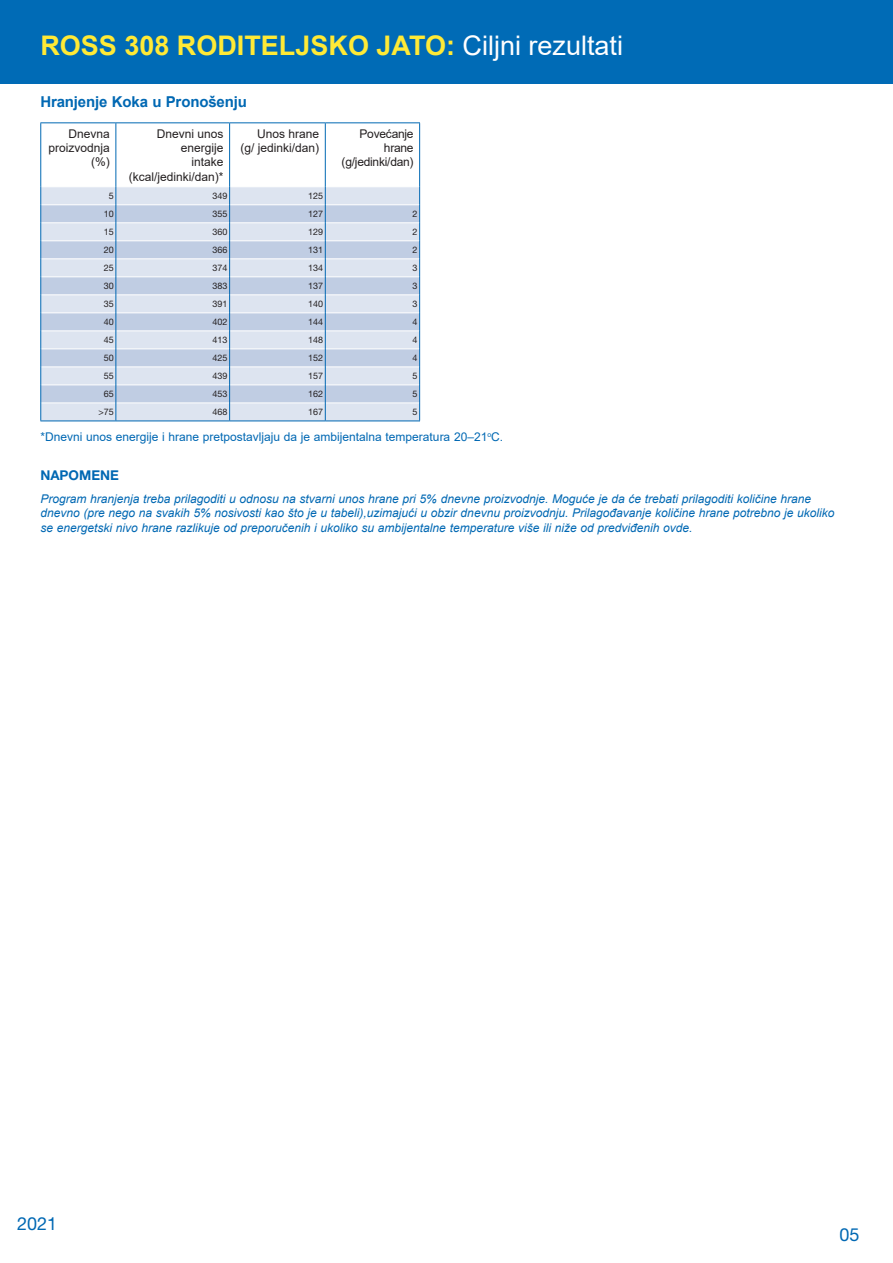
<style>
.page{position:relative;width:893px;height:1263px;background:#fff}
.page>*{position:absolute;margin:0;border:0;box-sizing:border-box;transform-origin:0 0}
.t1{font:700 27px "Arial";color:#ffea36}
.t2{font:18px "Helvetica Neue";color:#0168b3}
.t3{font:700 15px "Arial";letter-spacing:-.01em;color:#0168b3}
.t4{font:700 13.5px "Helvetica Neue LT Std";color:#0168b3}
.t5{font:italic 12px/14.4px "Arial";color:#0168b3}
.t6{font:12px/14.4px "Arial";color:#231f20;text-align:right}
.t7{font:12px "Arial";color:#0168b3}
.t8{font:12px/14.4px "Arial";letter-spacing:-.02em;color:#231f20;text-align:right}
.t9{font:9px "Helvetica Neue";color:#231f20}
.s1{font-weight:400;color:#fff}
</style>
<div class="page">
<div style="left:0;top:0;width:893px;height:84px;background:#006bb6"></div>
<div style="left:41px;top:187px;width:378px;height:234px;background:#dde4f0"></div>
<svg style="left:41px;top:205px;width:378px;height:198px;background:#cdd8e9"></svg>
<hr style="left:41px;top:204px;width:74px;height:1px;background:#fff">
<hr style="left:116px;top:204px;width:113px;height:1px;background:#fff">
<hr style="left:230px;top:204px;width:95px;height:1px;background:#fff">
<hr style="left:326px;top:204px;width:93px;height:1px;background:#fff">
<hr style="left:41px;top:222px;width:74px;height:1px;background:#fff">
<hr style="left:116px;top:222px;width:113px;height:1px;background:#fff">
<hr style="left:230px;top:222px;width:95px;height:1px;background:#fff">
<hr style="left:326px;top:222px;width:93px;height:1px;background:#fff">
<hr style="left:41px;top:240px;width:74px;height:1px;background:#fff">
<hr style="left:116px;top:240px;width:113px;height:1px;background:#fff">
<hr style="left:230px;top:240px;width:95px;height:1px;background:#fff">
<hr style="left:326px;top:240px;width:93px;height:1px;background:#fff">
<hr style="left:41px;top:258px;width:74px;height:1px;background:#fff">
<hr style="left:116px;top:258px;width:113px;height:1px;background:#fff">
<hr style="left:230px;top:258px;width:95px;height:1px;background:#fff">
<hr style="left:326px;top:258px;width:93px;height:1px;background:#fff">
<hr style="left:41px;top:276px;width:74px;height:1px;background:#fff">
<hr style="left:116px;top:276px;width:113px;height:1px;background:#fff">
<hr style="left:230px;top:276px;width:95px;height:1px;background:#fff">
<hr style="left:326px;top:276px;width:93px;height:1px;background:#fff">
<hr style="left:41px;top:294px;width:74px;height:1px;background:#fff">
<hr style="left:116px;top:294px;width:113px;height:1px;background:#fff">
<hr style="left:230px;top:294px;width:95px;height:1px;background:#fff">
<hr style="left:326px;top:294px;width:93px;height:1px;background:#fff">
<hr style="left:41px;top:312px;width:74px;height:1px;background:#fff">
<hr style="left:116px;top:312px;width:113px;height:1px;background:#fff">
<hr style="left:230px;top:312px;width:95px;height:1px;background:#fff">
<hr style="left:326px;top:312px;width:93px;height:1px;background:#fff">
<hr style="left:41px;top:330px;width:74px;height:1px;background:#fff">
<hr style="left:116px;top:330px;width:113px;height:1px;background:#fff">
<hr style="left:230px;top:330px;width:95px;height:1px;background:#fff">
<hr style="left:326px;top:330px;width:93px;height:1px;background:#fff">
<hr style="left:41px;top:348px;width:74px;height:1px;background:#fff">
<hr style="left:116px;top:348px;width:113px;height:1px;background:#fff">
<hr style="left:230px;top:348px;width:95px;height:1px;background:#fff">
<hr style="left:326px;top:348px;width:93px;height:1px;background:#fff">
<hr style="left:41px;top:366px;width:74px;height:1px;background:#fff">
<hr style="left:116px;top:366px;width:113px;height:1px;background:#fff">
<hr style="left:230px;top:366px;width:95px;height:1px;background:#fff">
<hr style="left:326px;top:366px;width:93px;height:1px;background:#fff">
<hr style="left:41px;top:384px;width:74px;height:1px;background:#fff">
<hr style="left:116px;top:384px;width:113px;height:1px;background:#fff">
<hr style="left:230px;top:384px;width:95px;height:1px;background:#fff">
<hr style="left:326px;top:384px;width:93px;height:1px;background:#fff">
<hr style="left:41px;top:403px;width:74px;height:1px;background:#fff">
<hr style="left:116px;top:403px;width:113px;height:1px;background:#fff">
<hr style="left:230px;top:403px;width:95px;height:1px;background:#fff">
<hr style="left:326px;top:403px;width:93px;height:1px;background:#fff">
<hr style="left:40px;top:123px;width:1px;height:64px;background:#0168b3">
<hr style="left:40px;top:122px;width:76px;height:1px;background:#0168b3">
<hr style="left:115px;top:123px;width:1px;height:64px;background:#0168b3">
<hr style="left:116px;top:122px;width:114px;height:1px;background:#0168b3">
<hr style="left:229px;top:123px;width:1px;height:64px;background:#0168b3">
<hr style="left:230px;top:122px;width:95px;height:1px;background:#0168b3">
<hr style="left:325px;top:123px;width:1px;height:64px;background:#0168b3">
<hr style="left:325px;top:122px;width:95px;height:1px;background:#0168b3">
<hr style="left:419px;top:123px;width:1px;height:64px;background:#0168b3">
<svg style="left:40px;top:187px;width:1px;height:234px"></svg>
<hr style="left:40px;top:421px;width:76px;height:1px;background:#0168b3">
<hr style="left:116px;top:421px;width:114px;height:1px;background:#0168b3">
<svg style="left:115px;top:187px;width:1px;height:234px"></svg>
<svg style="left:229px;top:187px;width:1px;height:234px"></svg>
<hr style="left:230px;top:421px;width:95px;height:1px;background:#0168b3">
<svg style="left:325px;top:187px;width:1px;height:234px"></svg>
<hr style="left:325px;top:421px;width:95px;height:1px;background:#0168b3">
<svg style="left:419px;top:187px;width:1px;height:234px"></svg>
<h1 class="t1" style="left:40px;top:27px;width:584px">ROSS 308 RODITELJSKO JATO: <span class="s1">Ciljni rezultati</span></h1>
<p class="t3" style="left:40px;top:91px;width:208px">Hranjenje Koka u Pronošenju</p>
<p class="t6" style="left:48px;top:126px;width:63px">Dnevna proizvodnja (%)</p>
<p class="t6" style="left:129px;top:126px;width:96px">Dnevni unos energije<br>intake (kcal/jedinki/dan)*</p>
<p class="t6" style="left:241px;top:126px;width:80px">Unos hrane (g/ jedinki/dan)</p>
<p class="t8" style="left:342px;top:126px;width:74px">Povećanje hrane (g/jedinki/dan)</p>
<p class="t9" style="left:109px;top:191px;width:7px">5</p>
<p class="t9" style="left:212px;top:191px;width:17px">349</p>
<p class="t9" style="left:308px;top:191px;width:17px">125</p>
<p class="t9" style="left:104px;top:209px;width:12px">10</p>
<p class="t9" style="left:212px;top:209px;width:17px">355</p>
<p class="t9" style="left:308px;top:209px;width:17px">127</p>
<p class="t9" style="left:412px;top:209px;width:7px">2</p>
<p class="t9" style="left:104px;top:227px;width:12px">15</p>
<p class="t9" style="left:212px;top:227px;width:17px">360</p>
<p class="t9" style="left:308px;top:227px;width:17px">129</p>
<p class="t9" style="left:412px;top:227px;width:7px">2</p>
<p class="t9" style="left:104px;top:245px;width:12px">20</p>
<p class="t9" style="left:212px;top:245px;width:17px">366</p>
<p class="t9" style="left:308px;top:245px;width:17px">131</p>
<p class="t9" style="left:412px;top:245px;width:7px">2</p>
<p class="t9" style="left:104px;top:263px;width:12px">25</p>
<p class="t9" style="left:212px;top:263px;width:17px">374</p>
<p class="t9" style="left:308px;top:263px;width:17px">134</p>
<p class="t9" style="left:412px;top:263px;width:7px">3</p>
<p class="t9" style="left:104px;top:281px;width:12px">30</p>
<p class="t9" style="left:212px;top:281px;width:17px">383</p>
<p class="t9" style="left:308px;top:281px;width:17px">137</p>
<p class="t9" style="left:412px;top:281px;width:7px">3</p>
<p class="t9" style="left:104px;top:299px;width:12px">35</p>
<p class="t9" style="left:212px;top:299px;width:17px">391</p>
<p class="t9" style="left:308px;top:299px;width:17px">140</p>
<p class="t9" style="left:412px;top:299px;width:7px">3</p>
<p class="t9" style="left:104px;top:317px;width:12px">40</p>
<p class="t9" style="left:212px;top:317px;width:17px">402</p>
<p class="t9" style="left:308px;top:317px;width:17px">144</p>
<p class="t9" style="left:412px;top:317px;width:7px">4</p>
<p class="t9" style="left:104px;top:335px;width:12px">45</p>
<p class="t9" style="left:212px;top:335px;width:17px">413</p>
<p class="t9" style="left:308px;top:335px;width:17px">148</p>
<p class="t9" style="left:412px;top:335px;width:7px">4</p>
<p class="t9" style="left:104px;top:353px;width:12px">50</p>
<p class="t9" style="left:212px;top:353px;width:17px">425</p>
<p class="t9" style="left:308px;top:353px;width:17px">152</p>
<p class="t9" style="left:412px;top:353px;width:7px">4</p>
<p class="t9" style="left:104px;top:371px;width:12px">55</p>
<p class="t9" style="left:212px;top:371px;width:17px">439</p>
<p class="t9" style="left:308px;top:371px;width:17px">157</p>
<p class="t9" style="left:412px;top:371px;width:7px">5</p>
<p class="t9" style="left:104px;top:389px;width:12px">65</p>
<p class="t9" style="left:212px;top:389px;width:17px">453</p>
<p class="t9" style="left:308px;top:389px;width:17px">162</p>
<p class="t9" style="left:412px;top:389px;width:7px">5</p>
<p class="t9" style="left:98px;top:407px;width:17px">&gt;75</p>
<p class="t9" style="left:212px;top:407px;width:17px">468</p>
<p class="t9" style="left:308px;top:407px;width:17px">167</p>
<p class="t9" style="left:412px;top:407px;width:7px">5</p>
<p class="t7" style="left:40px;top:429px;width:464px">*Dnevni unos energije i hrane pretpostavljaju da je ambijentalna temperatura 20–21<sup>o</sup>C.</p>
<p class="t4" style="left:40px;top:467px;width:80px">NAPOMENE</p>
<p class="t5" style="left:40px;top:492px;width:796px">Program hranjenja treba prilagoditi u odnosu na stvarni unos hrane pri 5% dnevne proizvodnje. Moguće je da će trebati prilagoditi količine hrane dnevno (pre nego na svakih 5% nosivosti kao što je u tabeli),uzimajući u obzir dnevnu proizvodnju. Prilagođavanje količine hrane potrebno je ukoliko se energetski nivo hrane razlikuje od preporučenih i ukoliko su ambijentalne temperature više ili niže od predviđenih ovde.</p>
<h2 class="t2" style="left:17px;top:1213px;width:42px">2021</h2>
<h2 class="t2" style="left:839px;top:1224px;width:22px">05</h2>
</div>
